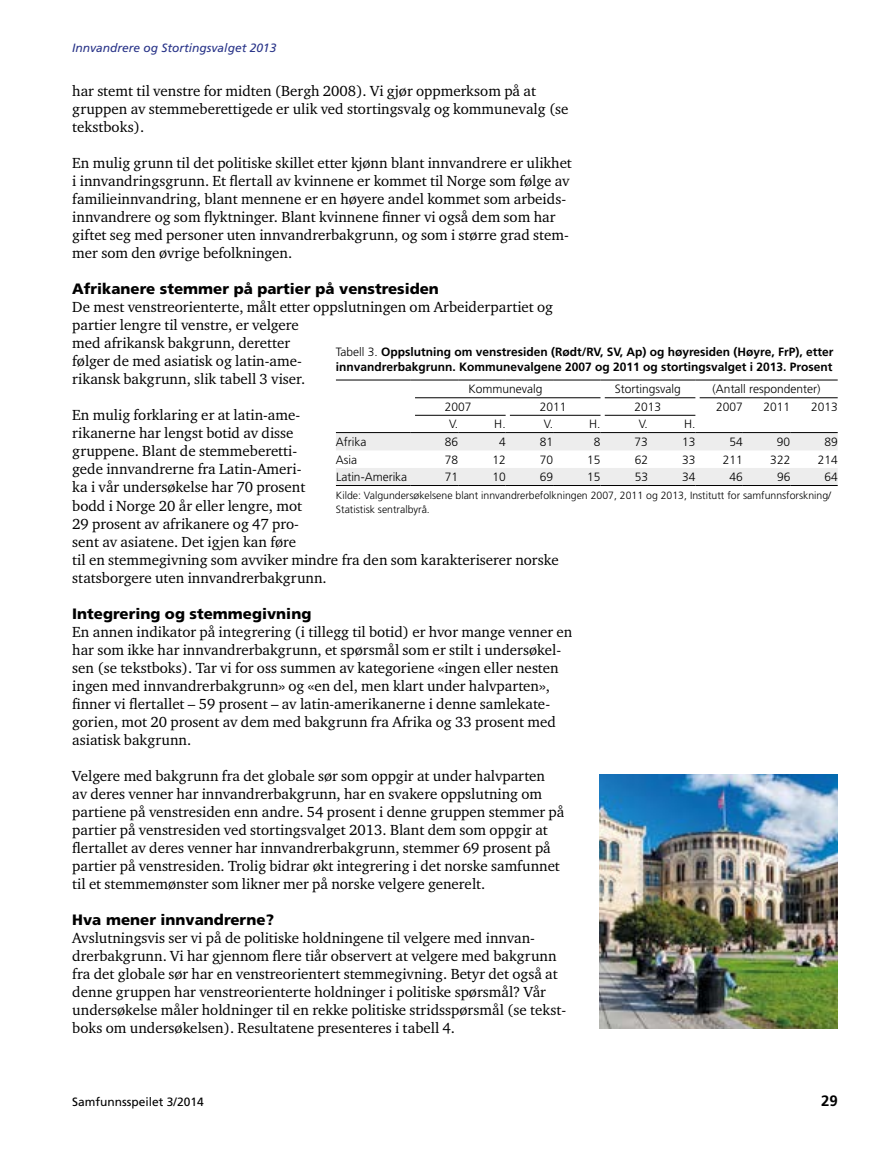
<style>
.page{position:relative;width:893px;height:1149px;background:#fff}
.page>*{position:absolute;margin:0;border:0;box-sizing:border-box;transform-origin:0 0}
.t1{font:15px/18px "Charter ITC Std";color:#000}
.t2{font:900 15px "Frutiger";color:#000}
.t3{font:700 15px "Frutiger";color:#000}
.t4{font:300 12px "Frutiger";color:#000}
.t5{font:700 12px/15px "Frutiger";color:#000}
.t6{font:italic 12px "Frutiger";color:#283388}
.t7{font:12px "Frutiger";color:#000}
.t8{font:300 10.5px/13.5px "Frutiger";color:#000}
.s1{font-weight:300}
</style>
<div class="page">
<svg style="left:336px;top:433px;width:502px;height:52px"></svg>
<hr style="left:336px;top:379px;width:75px;height:1px;background:#000">
<hr style="left:411px;top:379px;width:47px;height:1px;background:#000">
<hr style="left:458px;top:379px;width:48px;height:1px;background:#000">
<hr style="left:506px;top:379px;width:47px;height:1px;background:#000">
<hr style="left:553px;top:379px;width:47px;height:1px;background:#000">
<hr style="left:600px;top:379px;width:48px;height:1px;background:#000">
<hr style="left:648px;top:379px;width:47px;height:1px;background:#000">
<hr style="left:695px;top:379px;width:48px;height:1px;background:#000">
<hr style="left:743px;top:379px;width:47px;height:1px;background:#000">
<hr style="left:790px;top:379px;width:48px;height:1px;background:#000">
<hr style="left:336px;top:432px;width:75px;height:1px;background:#000">
<hr style="left:411px;top:432px;width:47px;height:1px;background:#000">
<hr style="left:458px;top:432px;width:48px;height:1px;background:#000">
<hr style="left:506px;top:432px;width:47px;height:1px;background:#000">
<hr style="left:553px;top:432px;width:47px;height:1px;background:#000">
<hr style="left:600px;top:432px;width:48px;height:1px;background:#000">
<hr style="left:648px;top:432px;width:47px;height:1px;background:#000">
<hr style="left:695px;top:432px;width:48px;height:1px;background:#000">
<hr style="left:743px;top:432px;width:47px;height:1px;background:#000">
<hr style="left:790px;top:432px;width:48px;height:1px;background:#000">
<hr style="left:336px;top:485px;width:75px;height:1px;background:#000">
<hr style="left:411px;top:485px;width:47px;height:1px;background:#000">
<hr style="left:458px;top:485px;width:48px;height:1px;background:#000">
<hr style="left:506px;top:485px;width:47px;height:1px;background:#000">
<hr style="left:553px;top:485px;width:47px;height:1px;background:#000">
<hr style="left:600px;top:485px;width:48px;height:1px;background:#000">
<hr style="left:648px;top:485px;width:47px;height:1px;background:#000">
<hr style="left:695px;top:485px;width:48px;height:1px;background:#000">
<hr style="left:743px;top:485px;width:47px;height:1px;background:#000">
<hr style="left:790px;top:485px;width:48px;height:1px;background:#000">
<hr style="left:415px;top:397px;width:185px;height:1px;background:#000">
<hr style="left:605px;top:397px;width:90px;height:1px;background:#000">
<hr style="left:700px;top:397px;width:138px;height:1px;background:#000">
<hr style="left:415px;top:415px;width:91px;height:1px;background:#000">
<hr style="left:510px;top:415px;width:90px;height:1px;background:#000">
<hr style="left:605px;top:415px;width:90px;height:1px;background:#000">
<img style="left:600px;top:774px;width:238px;height:253px">
<p class="t6" style="left:72px;top:40px;width:206px">Innvandrere og Stortingsvalget 2013</p>
<p class="t1" style="left:72px;top:82px;width:498px">har stemt til venstre for midten (Bergh 2008). Vi gjør oppmerksom på at gruppen av stemmeberettigede er ulik ved stortingsvalg og kommunevalg (se tekstboks).</p>
<p class="t1" style="left:72px;top:154px;width:501px">En mulig grunn til det politiske skillet etter kjønn blant innvandrere er ulikhet i innvandringsgrunn. Et flertall av kvinnene er kommet til Norge som følge av familieinnvandring, blant mennene er en høyere andel kommet som arbeids&shy;innvandrere og som flyktninger. Blant kvinnene finner vi også dem som har giftet seg med personer uten innvandrerbakgrunn, og som i større grad stem&shy;mer som den øvrige befolkningen.</p>
<p class="t2" style="left:72px;top:280px;width:368px">Afrikanere stemmer på partier på venstresiden</p>
<p class="t1" style="left:72px;top:298px;width:482px">De mest venstreorienterte, målt etter oppslutningen om Arbeiderpartiet og partier lengre til venstre, er velgere<br>med afrikansk bakgrunn, deretter<br>følger de med asiatisk og latin-ame-<br>rikansk bakgrunn, slik tabell 3 viser.</p>
<p class="t1" style="left:72px;top:406px;width:488px">En mulig forklaring er at latin-ame-<br>rikanerne har lengst botid av disse<br>gruppene. Blant de stemmeberetti-<br>gede innvandrerne fra Latin-Ameri-<br>ka i vår undersøkelse har 70 prosent<br>bodd i Norge 20 år eller lengre, mot<br>29 prosent av afrikanere og 47 pro-<br>sent av asiatene. Det igjen kan føre<br>til en stemmegivning som avviker mindre fra den som karakteriserer norske statsborgere uten innvandrerbakgrunn.</p>
<p class="t2" style="left:72px;top:604px;width:241px">Integrering og stemmegivning</p>
<p class="t1" style="left:72px;top:622px;width:502px">En annen indikator på integrering (i tillegg til botid) er hvor mange venner en har som ikke har innvandrerbakgrunn, et spørsmål som er stilt i undersøkel&shy;sen (se tekstboks). Tar vi for oss summen av kategoriene «ingen eller nesten ingen med innvandrerbakgrunn» og «en del, men klart under halvparten», finner vi flertallet – 59 prosent – av latin-amerikanerne i denne samlekate&shy;gorien, mot 20 prosent av dem med bakgrunn fra Afrika og 33 prosent med asiatisk bakgrunn.</p>
<p class="t1" style="left:72px;top:766px;width:494px">Velgere med bakgrunn fra det globale sør som oppgir at under halvparten<br>av deres venner har innvandrerbakgrunn, har en svakere oppslutning om partiene på venstresiden enn andre. 54 prosent i denne gruppen stemmer på partier på venstresiden ved stortingsvalget 2013. Blant dem som oppgir at flertallet av deres venner har innvandrerbakgrunn, stemmer 69 prosent på partier på venstresiden. Trolig bidrar økt integrering i det norske samfunnet til et stemmemønster som likner mer på norske velgere generelt.</p>
<p class="t2" style="left:72px;top:910px;width:203px">Hva mener innvandrerne?</p>
<p class="t1" style="left:72px;top:928px;width:495px">Avslutningsvis ser vi på de politiske holdningene til velgere med innvan&shy;drerbakgrunn. Vi har gjennom flere tiår observert at velgere med bakgrunn fra det globale sør har en venstreorientert stemmegivning. Betyr det også at denne gruppen har venstreorienterte holdninger i politiske spørsmål? Vår undersøkelse måler holdninger til en rekke politiske stridsspørsmål (se tekst&shy;boks om undersøkelsen). Resultatene presenteres i tabell 4.</p>
<p class="t5" style="left:336px;top:344px;width:499px"><span class="s1">Tabell 3.</span> Oppslutning om venstresiden (Rødt/RV, SV, Ap) og høyresiden (Høyre, FrP), etter innvandrerbakgrunn. Kommunevalgene 2007 og 2011 og stortingsvalget i 2013. Prosent</p>
<p class="t4" style="left:469px;top:382px;width:76px">Kommunevalg</p>
<p class="t4" style="left:615px;top:382px;width:67px">Stortingsvalg</p>
<p class="t4" style="left:713px;top:382px;width:109px">(Antall respondenter)</p>
<p class="t4" style="left:445px;top:400px;width:28px">2007</p>
<p class="t4" style="left:540px;top:400px;width:28px">2011</p>
<p class="t4" style="left:635px;top:400px;width:28px">2013</p>
<p class="t4" style="left:716px;top:400px;width:28px">2007</p>
<p class="t4" style="left:764px;top:400px;width:28px">2011</p>
<p class="t4" style="left:811px;top:400px;width:28px">2013</p>
<p class="t4" style="left:449px;top:417px;width:11px">V.</p>
<p class="t4" style="left:494px;top:417px;width:13px">H.</p>
<p class="t4" style="left:544px;top:417px;width:11px">V.</p>
<p class="t4" style="left:589px;top:417px;width:13px">H.</p>
<p class="t4" style="left:639px;top:417px;width:11px">V.</p>
<p class="t4" style="left:684px;top:417px;width:13px">H.</p>
<p class="t4" style="left:336px;top:435px;width:32px">Afrika</p>
<p class="t4" style="left:445px;top:435px;width:15px">86</p>
<p class="t4" style="left:499px;top:435px;width:8px">4</p>
<p class="t4" style="left:540px;top:435px;width:15px">81</p>
<p class="t4" style="left:594px;top:435px;width:8px">8</p>
<p class="t4" style="left:635px;top:435px;width:15px">73</p>
<p class="t4" style="left:682px;top:435px;width:15px">13</p>
<p class="t4" style="left:729px;top:435px;width:15px">54</p>
<p class="t4" style="left:777px;top:435px;width:15px">90</p>
<p class="t4" style="left:824px;top:435px;width:15px">89</p>
<p class="t4" style="left:336px;top:452px;width:23px">Asia</p>
<p class="t4" style="left:445px;top:452px;width:15px">78</p>
<p class="t4" style="left:492px;top:452px;width:15px">12</p>
<p class="t4" style="left:540px;top:452px;width:15px">70</p>
<p class="t4" style="left:587px;top:452px;width:15px">15</p>
<p class="t4" style="left:635px;top:452px;width:15px">62</p>
<p class="t4" style="left:682px;top:452px;width:15px">33</p>
<p class="t4" style="left:723px;top:452px;width:22px">211</p>
<p class="t4" style="left:770px;top:452px;width:22px">322</p>
<p class="t4" style="left:818px;top:452px;width:22px">214</p>
<p class="t4" style="left:336px;top:470px;width:73px">Latin-Amerika</p>
<p class="t4" style="left:445px;top:470px;width:15px">71</p>
<p class="t4" style="left:492px;top:470px;width:15px">10</p>
<p class="t4" style="left:540px;top:470px;width:15px">69</p>
<p class="t4" style="left:587px;top:470px;width:15px">15</p>
<p class="t4" style="left:635px;top:470px;width:15px">53</p>
<p class="t4" style="left:682px;top:470px;width:15px">34</p>
<p class="t4" style="left:730px;top:470px;width:15px">46</p>
<p class="t4" style="left:777px;top:470px;width:15px">96</p>
<p class="t4" style="left:824px;top:470px;width:15px">64</p>
<p class="t8" style="left:336px;top:489px;width:497px">Kilde: Valgundersøkelsene blant innvandrerbefolkningen 2007, 2011 og 2013, Institutt for samfunnsforskning/<br>Statistisk sentralbyrå.</p>
<p class="t7" style="left:72px;top:1094px;width:133px">Samfunnsspeilet 3/2014</p>
<p class="t3" style="left:821px;top:1091px;width:18px">29</p>
</div>
